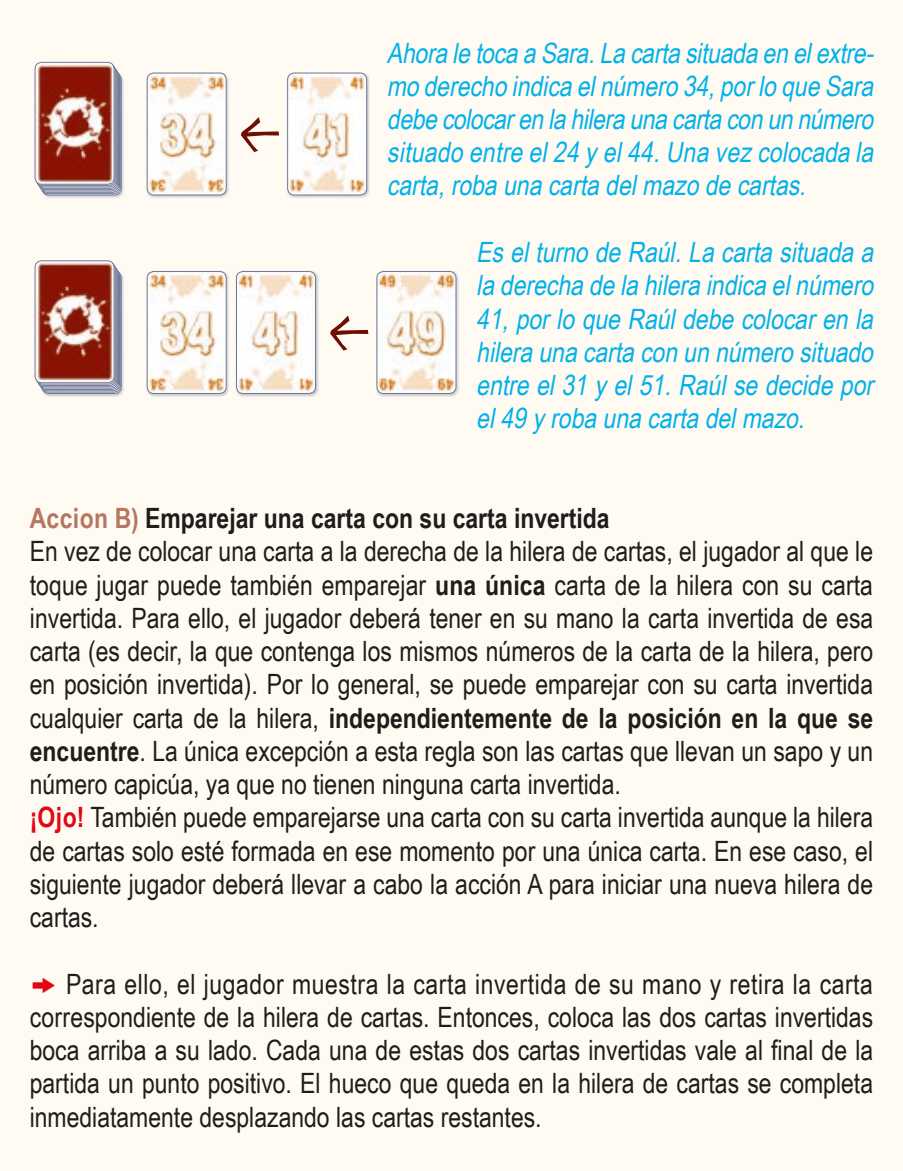
<style>
.page{position:relative;width:903px;height:1171px;background:#fffbf3}
.page>*{position:absolute;margin:0;border:0;box-sizing:border-box;transform-origin:0 0}
.t1{font:28px/33.2px "Arial Narrow";color:#1d1d1b;text-align:justify}
.t2{font:italic 28px/33.2px "Arial Narrow";color:#00b1eb;text-align:justify}
.t3{font:700 28px "Arial Narrow";color:#1d1d1b}
.s1{color:#b7765f}
.s2{font-weight:700}
.s3{font-weight:700;color:#e30614}
.s4{font-family:"Zeal";color:#e30614}
</style>
<div class="page">
<div style="left:146px;top:271px;width:83px;height:126px;background:#6d7997;opacity:.4"></div>
<img style="left:147px;top:271px;width:79px;height:122px">
<div style="left:147px;top:271px;width:80px;height:123px;border:1px solid #6d7997;border-radius:7px"></div>
<div style="left:376px;top:271px;width:83px;height:126px;background:#6d7997;opacity:.4"></div>
<img style="left:377px;top:271px;width:79px;height:122px">
<div style="left:377px;top:271px;width:79px;height:123px;border:1px solid #6d7997;border-radius:7px"></div>
<div style="left:235px;top:271px;width:84px;height:126px;background:#6d7997;opacity:.4"></div>
<img style="left:236px;top:271px;width:79px;height:122px">
<div style="left:236px;top:271px;width:80px;height:123px;border:1px solid #6d7997;border-radius:7px"></div>
<div style="left:41px;top:271px;width:83px;height:126px;background:#6d7997;opacity:.4"></div>
<div style="left:42px;top:271px;width:80px;height:123px;border:1px solid #6d7997;border-radius:7px"></div>
<div style="left:39px;top:267px;width:80px;height:123px;border:1px solid #6d7997;border-radius:7px"></div>
<div style="left:37px;top:263px;width:79px;height:123px;border:1px solid #6d7997;border-radius:7px"></div>
<img style="left:35px;top:262px;width:79px;height:121px">
<div style="left:35px;top:260px;width:79px;height:123px;border:1px solid #6d7997;border-radius:7px"></div>
<div style="left:146px;top:72px;width:83px;height:126px;background:#6d7997;opacity:.4"></div>
<img style="left:147px;top:73px;width:79px;height:122px">
<div style="left:147px;top:73px;width:80px;height:122px;border:1px solid #6d7997;border-radius:7px"></div>
<div style="left:287px;top:72px;width:83px;height:126px;background:#6d7997;opacity:.4"></div>
<img style="left:288px;top:73px;width:79px;height:122px">
<div style="left:287px;top:73px;width:80px;height:122px;border:1px solid #6d7997;border-radius:7px"></div>
<div style="left:41px;top:72px;width:83px;height:126px;background:#6d7997;opacity:.4"></div>
<div style="left:40px;top:70px;width:80px;height:123px;border:1px solid #6d7997;border-radius:7px"></div>
<div style="left:37px;top:66px;width:80px;height:123px;border:1px solid #6d7997;border-radius:7px"></div>
<img style="left:35px;top:62px;width:79px;height:122px">
<div style="left:35px;top:62px;width:79px;height:123px;border:1px solid #6d7997;border-radius:7px"></div>
<p class="t2" style="left:387px;top:35px;width:495px">AhoraletocaaSara.Lacartasituadaenelextre&shy;moderechoindicaelnúmero34,porloqueSara debecolocarenlahileraunacartaconunnúmero situado entre el24 yel44.Una vezcolocadala carta,robaunacartadelmazodecartas.</p>
<p class="t2" style="left:476px;top:234px;width:405px">EselturnodeRaúl.Lacartasituadaa laderechadelahileraindicaelnúmero 41,porloqueRaúldebecolocarenla hileraunacartaconunnúmerosituado entreel31yel51.Raúlsedecidepor el49yrobaunacartadelmazo.</p>
<p class="t3" style="left:30px;top:497px;width:581px"><span class="s1">Accion B)</span> Emparejar una carta con su carta invertida</p>
<p class="t1" style="left:30px;top:534px;width:845px">En vez de colocar una carta a la derecha de la hilera de cartas, el jugador al que le toque jugar puede también emparejar <span class="s2">una única</span> carta de la hilera con su carta invertida. Para ello, el jugador deberá tener en su mano la carta invertida de esa carta (es decir, la que contenga los mismos números de la carta de la hilera, pero en posición invertida). Por lo general, se puede emparejar con su carta invertida cualquier carta de la hilera, <span class="s2">independientemente de la posición en la que se encuentre</span>. La única excepción a esta regla son las cartas que llevan un sapo y un número capicúa, ya que no tienen ninguna carta invertida.</p>
<p class="t1" style="left:30px;top:800px;width:845px"><span class="s3">¡Ojo!</span> También puede emparejarse una carta con su carta invertida aunque la hilera de cartas solo esté formada en ese momento por una única carta. En ese caso, el siguiente jugador deberá llevar a cabo la acción A para iniciar una nueva hilera de cartas.</p>
<p class="t1" style="left:30px;top:966px;width:845px"><span class="s4">k</span> Para ello, el jugador muestra la carta invertida de su mano y retira la carta correspondiente de la hilera de cartas. Entonces, coloca las dos cartas invertidas boca arriba a su lado. Cada una de estas dos cartas invertidas vale al final de la partida un punto positivo. El hueco que queda en la hilera de cartas se completa inmediatamente desplazando las cartas restantes.</p>
</div>
